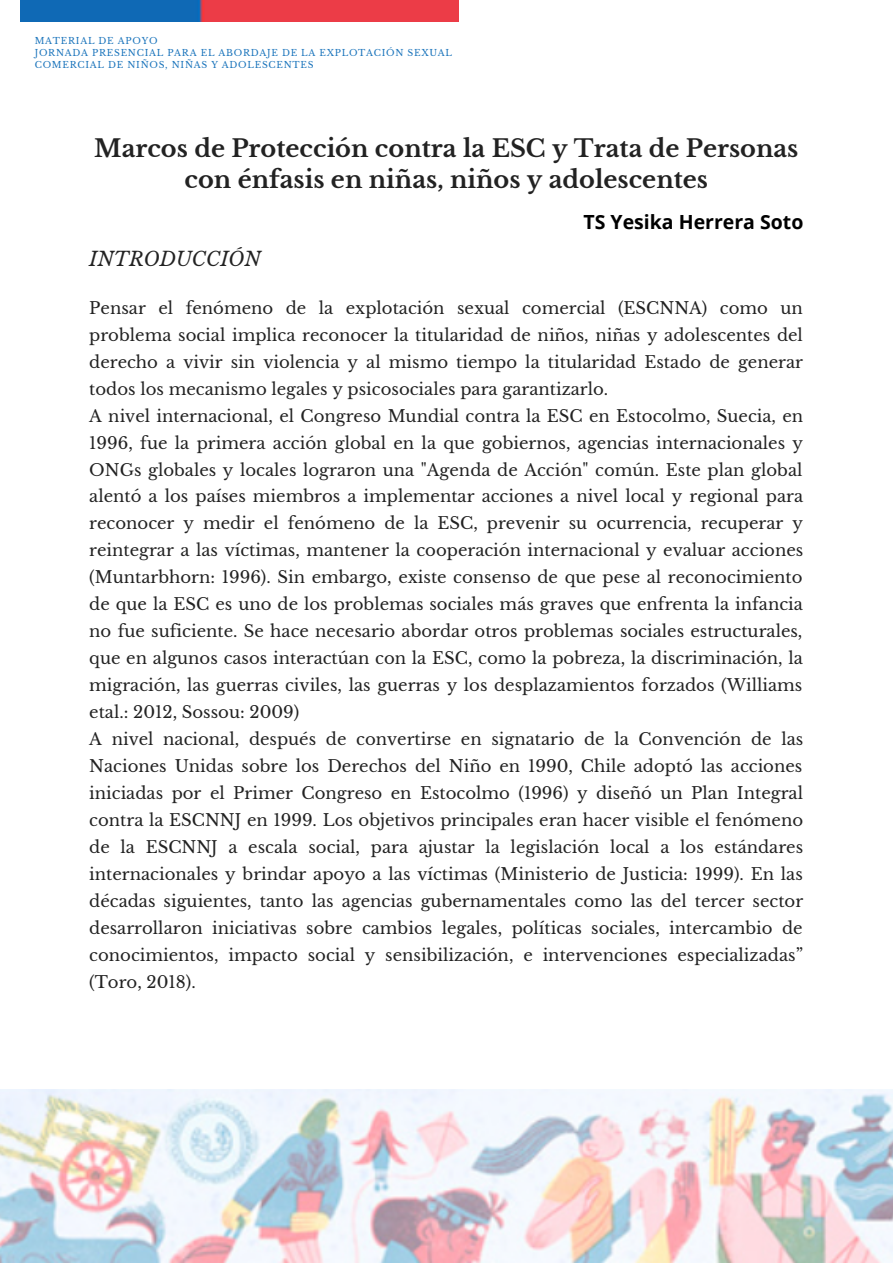
<style>
.page{position:relative;width:893px;height:1264px;background:#fff}
.page>*{position:absolute;margin:0;border:0;box-sizing:border-box;transform-origin:0 0}
.t1{font:700 24px/31.5px "Libre Baskerville";color:#222;text-align:center}
.t2{font:700 19.5px "Open Sans";color:#000}
.t3{font:italic 19.5px "Libre Baskerville";color:#222}
.t4{font:16.5px/27px "Libre Baskerville";color:#222}
.t5{font:9px/12px "Libre Baskerville";letter-spacing:.08em;color:#1c75bc}
</style>
<div class="page">
<img style="left:0;top:1089px;width:892px;height:173px">
<img style="left:21px;top:0;width:437px;height:21px">
<p class="t5" style="left:35px;top:35px;width:419px">MATERIAL DE APOYO<br>JORNADA PRESENCIAL PARA EL ABORDAJE DE LA EXPLOTACIÓN SEXUAL<br>COMERCIAL DE NIÑOS, NIÑAS Y ADOLESCENTES</p>
<h1 class="t1" style="left:94px;top:132px;width:705px">Marcos de Protección contra la ESC y Trata de Personas con énfasis en niñas, niños y adolescentes</h1>
<p class="t3" style="left:89px;top:247px;width:173px">INTRODUCCIÓN</p>
<p class="t2" style="left:583px;top:208px;width:221px">TS Yesika Herrera Soto</p>
<p class="t4" style="left:89px;top:294px;width:715px">Pensar el fenómeno de la explotación sexual comercial (ESCNNA) como un problema social implica reconocer la titularidad de niños, niñas y adolescentes del derecho a vivir sin violencia y al mismo tiempo la titularidad Estado de generar todos los mecanismo legales y psicosociales para garantizarlo.<br>A nivel internacional, el Congreso Mundial contra la ESC en Estocolmo, Suecia, en 1996, fue la primera acción global en la que gobiernos, agencias internacionales y ONGs globales y locales lograron una "Agenda de Acción" común. Este plan global alentó a los países miembros a implementar acciones a nivel local y regional para reconocer y medir el fenómeno de la ESC, prevenir su ocurrencia, recuperar y reintegrar a las víctimas, mantener la cooperación internacional y evaluar acciones (Muntarbhorn: 1996). Sin embargo, existe consenso de que pese al reconocimiento de que la ESC es uno de los problemas sociales más graves que enfrenta la infancia no fue suficiente. Se hace necesario abordar otros problemas sociales estructurales, que en algunos casos interactúan con la ESC, como la pobreza, la discriminación, la migración, las guerras civiles, las guerras y los desplazamientos forzados (Williams etal.: 2012, Sossou: 2009)<br>A nivel nacional, después de convertirse en signatario de la Convención de las Naciones Unidas sobre los Derechos del Niño en 1990, Chile adoptó las acciones iniciadas por el Primer Congreso en Estocolmo (1996) y diseñó un Plan Integral contra la ESCNNJ en 1999. Los objetivos principales eran hacer visible el fenómeno de la ESCNNJ a escala social, para ajustar la legislación local a los estándares internacionales y brindar apoyo a las víctimas (Ministerio de Justicia: 1999). En las décadas siguientes, tanto las agencias gubernamentales como las del tercer sector desarrollaron iniciativas sobre cambios legales, políticas sociales, intercambio de conocimientos, impacto social y sensibilización, e intervenciones especializadas” (Toro, 2018).</p>
</div>
